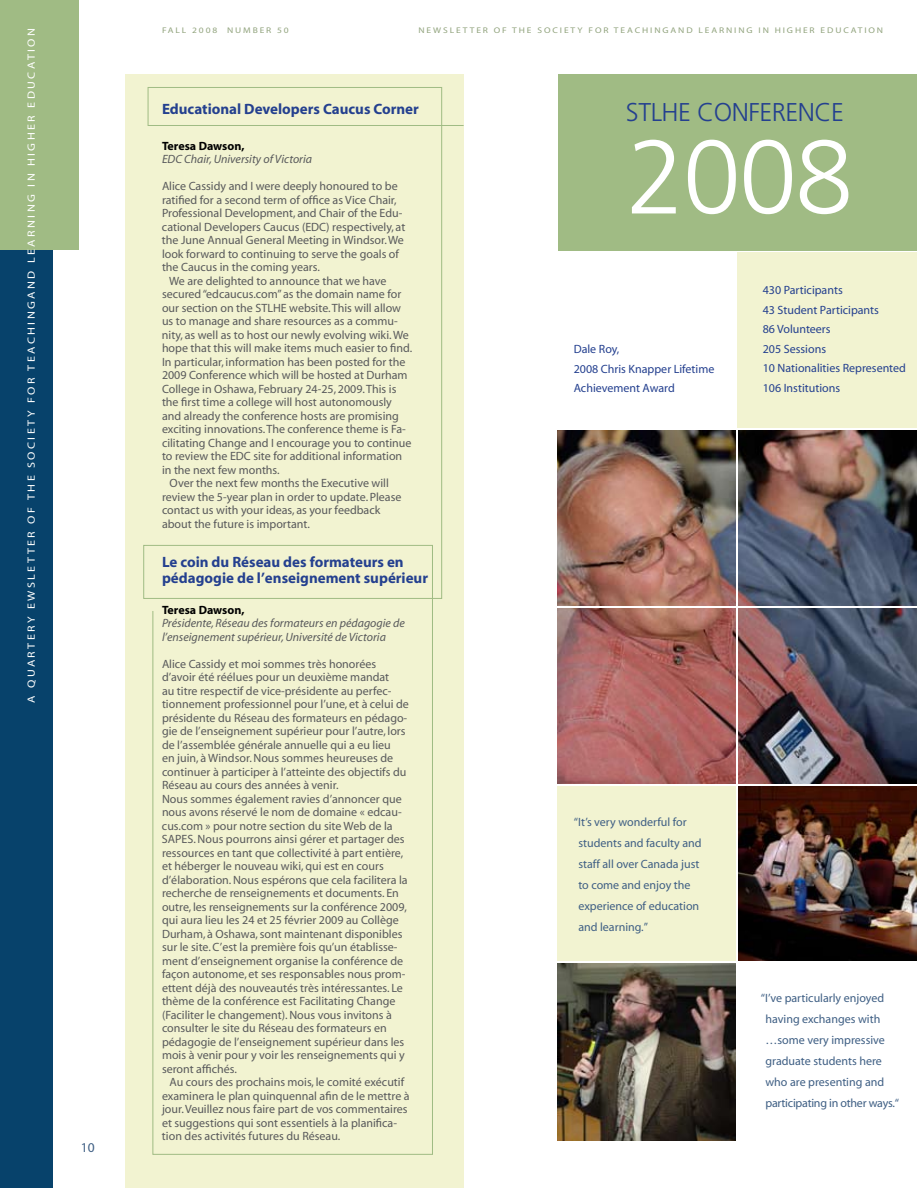
<style>
.page{position:relative;width:918px;height:1188px;background:#fff}
.page>*{position:absolute;margin:0;border:0;box-sizing:border-box;transform-origin:0 0}
.t1{font:300 104.7px "Frutiger";color:#fff}
.t2{font:300 25.65px "Frutiger";letter-spacing:-.02em;color:#24408f}
.t3{font:700 15px/16.5px "Myriad";color:#24408f}
.t4{font:13.5px "Myriad";color:#3f5f84}
.t5{font:12px/13.5px "Myriad";color:#58595b}
.t6{font:12px/21px "Myriad";color:#3f5f84}
.t7{font:12px/19.5px "Myriad";color:#24408f}
.t8{font:italic 12px/13.5px "Myriad";color:#58595b}
.t9{font:700 12px "Myriad";color:#000}
.t10{font:10.5px "Myriad";letter-spacing:.2em;color:#fff;scale:1.15 1}
.t11{font:8.25px "Myriad";letter-spacing:.2em;color:#92a47e;scale:1.15 1}
</style>
<div class="page">
<div style="left:737px;top:252px;width:181px;height:178px;background:#f2f3d1"></div>
<div style="left:558px;top:75px;width:359px;height:176px;background:#a0bb84"></div>
<div style="left:558px;top:784px;width:180px;height:178px;background:#f2f3d1"></div>
<div style="left:126px;top:74px;width:338px;height:1114px;background:#f2f3d1"></div>
<div style="left:0;top:236px;width:53px;height:952px;background:#07426b"></div>
<div style="left:0;top:0;width:79px;height:250px;background:#a0bb84"></div>
<img style="left:558px;top:963px;width:178px;height:177px">
<img style="left:558px;top:430px;width:359px;height:354px">
<img style="left:738px;top:786px;width:179px;height:175px">
<hr style="left:917px;top:74px;width:1px;height:1066px;background:#fff">
<hr style="left:736px;top:429px;width:2px;height:711px;background:#fff">
<hr style="left:558px;top:785px;width:360px;height:1px;background:#fff">
<hr style="left:558px;top:607px;width:360px;height:1px;background:#fff">
<hr style="left:558px;top:429px;width:360px;height:1px;background:#fff">
<svg style="left:143px;top:87px;width:321px;height:1068px"></svg>
<p class="t10" style="left:26px;top:703px;width:588px;rotate:-90deg">A QUARTERY EWSLETTER OF THE SOCIETY FOR TEACHINGAND LEARNING IN HIGHER EDUCATION</p>
<p class="t4" style="left:81px;top:1141px;width:15px">10</p>
<p class="t11" style="left:162px;top:26px;width:71px">FALL 2008 NUMBER</p>
<p class="t11" style="left:277px;top:26px;width:12px">50</p>
<p class="t11" style="left:419px;top:26px;width:14px">NEWS</p>
<p class="t11" style="left:450px;top:26px;width:29px">LETTER</p>
<p class="t11" style="left:494px;top:26px;width:28px">OF THE</p>
<p class="t11" style="left:537px;top:26px;width:7px">SOCIE</p>
<p class="t11" style="left:571px;top:26px;width:28px">TY FOR</p>
<p class="t11" style="left:614px;top:26px;width:24px">TE ACHI</p>
<p class="t11" style="left:654px;top:26px;width:112px">NGAND LEARNING IN HIGHER</p>
<p class="t11" style="left:821px;top:26px;width:7px">EDUC</p>
<p class="t11" style="left:851px;top:26px;width:30px">ATIO N</p>
<p class="t3" style="left:162px;top:101px;width:258px">Educational Developers Caucus Corner</p>
<p class="t9" style="left:162px;top:139px;width:84px">Teresa Dawson,</p>
<p class="t8" style="left:162px;top:153px;width:152px">EDC Chair, University of Victoria</p>
<p class="t5" style="left:162px;top:180px;width:237px">Alice Cassidy and I were deeply honoured to be</p>
<p class="t5" style="left:162px;top:193px;width:236px">ratified for a second term of office as Vice Chair,</p>
<p class="t5" style="left:162px;top:207px;width:242px">Professional Development, and Chair of the Edu-</p>
<p class="t5" style="left:162px;top:220px;width:245px">cational Developers Caucus (EDC) respectively, at</p>
<p class="t5" style="left:162px;top:234px;width:243px">the June Annual General Meeting in Windsor. We</p>
<p class="t5" style="left:162px;top:247px;width:239px">look forward to continuing to serve the goals of</p>
<p class="t5" style="left:162px;top:261px;width:159px">the Caucus in the coming years.</p>
<p class="t5" style="left:169px;top:274px;width:219px">We are delighted to announce that we have</p>
<p class="t5" style="left:162px;top:288px;width:241px">secured “edcaucus.com” as the domain name for</p>
<p class="t5" style="left:162px;top:301px;width:241px">our section on the STLHE website. This will allow</p>
<p class="t5" style="left:162px;top:315px;width:237px">us to manage and share resources as a commu-</p>
<p class="t5" style="left:162px;top:328px;width:248px">nity, as well as to host our newly evolving wiki. We</p>
<p class="t5" style="left:162px;top:342px;width:252px">hope that this will make items much easier to find.</p>
<p class="t5" style="left:162px;top:355px;width:245px">In particular, information has been posted for the</p>
<p class="t5" style="left:162px;top:369px;width:247px">2009 Conference which will be hosted at Durham</p>
<p class="t5" style="left:162px;top:382px;width:236px">College in Oshawa, February 24-25, 2009. This is</p>
<p class="t5" style="left:162px;top:396px;width:231px">the first time a college will host autonomously</p>
<p class="t5" style="left:162px;top:409px;width:238px">and already the conference hosts are promising</p>
<p class="t5" style="left:162px;top:423px;width:246px">exciting innovations. The conference theme is Fa-</p>
<p class="t5" style="left:162px;top:436px;width:251px">cilitating Change and I encourage you to continue</p>
<p class="t5" style="left:162px;top:450px;width:76px">to review the EDC</p>
<p class="t5" style="left:162px;top:450px;width:242px;text-indent:91px">site for additional information in the next few months.</p>
<p class="t5" style="left:162px;top:477px;width:241px;text-indent:8px">Over the next few months the Executive will review the 5-year plan in order to update. Please contact us with your ideas, as your feedback about the future is important.</p>
<p class="t3" style="left:162px;top:554px;width:268px">Le coin du Réseau des formateurs en pédagogie de l’enseignement supérieur</p>
<p class="t9" style="left:162px;top:604px;width:84px">Teresa Dawson,</p>
<p class="t8" style="left:162px;top:617px;width:244px">Présidente, Réseau des formateurs en pédagogie de l’enseignement supérieur, Université de Victoria</p>
<p class="t5" style="left:162px;top:658px;width:248px">Alice Cassidy et moi sommes très honorées d’avoir été réélues pour un deuxième mandat<br>au titre respectif de vice-présidente au perfec&shy;tionnement professionnel pour l’une, et à celui de présidente du Réseau des formateurs en pédago&shy;gie de l’enseignement supérieur pour l’autre, lors de l’assemblée générale annuelle qui a eu lieu<br>en juin, à Windsor. Nous sommes heureuses de continuer à participer à l’atteinte des objectifs du Réseau au cours des années à venir.<br>Nous sommes également ravies d’annoncer que nous avons réservé le nom de domaine « edcau&shy;cus.com » pour notre section du site Web de la SAPES. Nous pourrons ainsi gérer et partager des ressources en tant que collectivité à part entière, et héberger le nouveau wiki, qui est en cours d’élaboration. Nous espérons que cela facilitera la recherche de renseignements et documents. En outre, les renseignements sur la conférence 2009, qui aura lieu les 24 et 25 février 2009 au Collège Durham, à Oshawa, sont maintenant disponibles sur le site. C’est la première fois qu’un établisse&shy;ment d’enseignement organise la conférence de façon autonome, et ses responsables nous prom&shy;ettent déjà des nouveautés très intéressantes. Le thème de la conférence est Facilitating Change (Faciliter le changement). Nous vous invitons à consulter le site du Réseau des formateurs en pédagogie de l’enseignement supérieur dans les mois à venir pour y voir les renseignements qui y seront affichés.</p>
<p class="t5" style="left:162px;top:1076px;width:249px;text-indent:8px">Au cours des prochains mois, le comité exécutif examinera le plan quinquennal afin de le mettre à jour. Veuillez nous faire part de vos commentaires et suggestions qui sont essentiels à la planifica&shy;tion des activités futures du Réseau.</p>
<h2 class="t2" style="left:626px;top:97px;width:203px">STLHE CONFERENCE</h2>
<h1 class="t1" style="left:627px;top:118px;width:228px">2008</h1>
<p class="t7" style="left:574px;top:340px;width:142px">Dale Roy,<br>2008 Chris Knapper Lifetime<br>Achievement Award</p>
<p class="t7" style="left:763px;top:281px;width:145px">430 Participants<br>43 Student Participants<br>86 Volunteers<br>205 Sessions<br>10 Nationalities Represented<br>106 Institutions</p>
<p class="t6" style="left:578px;top:812px;width:125px;text-indent:-5px">“It’s very wonderful for students and faculty and staff all over Canada just to come and enjoy the experience of education and learning.”</p>
<p class="t6" style="left:765px;top:988px;width:135px;text-indent:-4px">“I’ve particularly enjoyed having exchanges with …some very impressive graduate students here who are presenting and participating in other ways.“</p>
</div>
